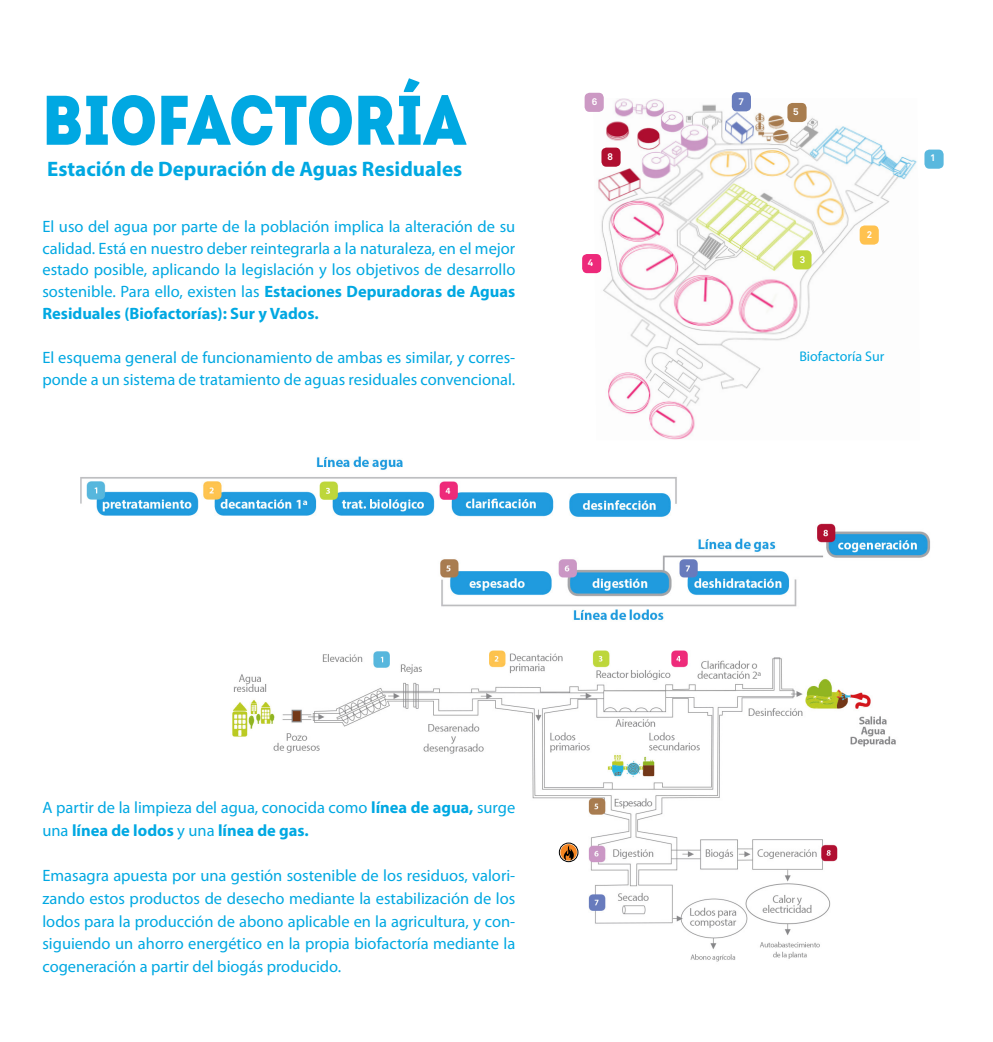
<style>
.page{position:relative;width:993px;height:1042px;background:#fff}
.page>*{position:absolute;margin:0;border:0;box-sizing:border-box;transform-origin:0 0}
.t1{font:70px "Intro Cond Black Free";color:#00a8e2}
.t2{font:700 21px "Myriad Pro";color:#00a8e2}
.t3{font:16.45px/21.9px "Myriad Pro";color:#00a8e2;text-align:justify}
.t4{font:14px "Myriad Pro";color:#00a8e2}
.t5{font:700 9.62px "Akkurat Pro";color:#fff}
.s1{font-weight:700}
</style>
<div class="page">
<img style="left:593px;top:98px;width:324px;height:342px">
<div style="left:924px;top:150px;width:19px;height:19px;background:#59b8de;border-radius:5px"></div>
<div style="left:859px;top:225px;width:19px;height:20px;background:#ffc24f;border-radius:5px"></div>
<div style="left:792px;top:250px;width:19px;height:19px;background:#bfd63b;border-radius:5px"></div>
<div style="left:787px;top:103px;width:19px;height:19px;background:#a87d4f;border-radius:5px"></div>
<div style="left:584px;top:93px;width:19px;height:19px;background:#cc99c4;border-radius:5px"></div>
<div style="left:601px;top:148px;width:19px;height:19px;background:#b00f30;border-radius:5px"></div>
<div style="left:582px;top:254px;width:19px;height:19px;background:#ed297a;border-radius:5px"></div>
<div style="left:731px;top:92px;width:19px;height:19px;background:#697dbd;border-radius:5px"></div>
<img style="left:80px;top:456px;width:850px;height:506px">
<svg style="left:559px;top:843px;width:18px;height:18px"></svg>
<div style="left:558px;top:842px;width:20px;height:20px;border:1px solid #000;border-radius:50%"></div>
<svg style="left:560px;top:844px;width:16px;height:16px"></svg>
<svg style="left:563px;top:845px;width:11px;height:15px"></svg>
<p class="t1" style="left:42px;top:73px;width:425px">BIOFACTORÍA</p>
<p class="t2" style="left:47px;top:155px;width:416px">Estación de Depuración de Aguas Residuales</p>
<p class="t3" style="left:42px;top:215px;width:474px">El uso del agua por parte de la población implica la alteración de su calidad. Está en nuestro deber reintegrarla a la naturaleza, en el mejor estado posible, aplicando la legislación y los objetivos de desarrollo sostenible. Para ello, existen las <span class="s1">Estaciones Depuradoras de Aguas Residuales (Biofactorías): Sur y Vados.</span></p>
<p class="t3" style="left:42px;top:346px;width:474px">El esquema general de funcionamiento de ambas es similar, y corres&shy;ponde a un sistema de tratamiento de aguas residuales convencional.</p>
<p class="t5" style="left:591px;top:96px;width:7px">6</p>
<p class="t5" style="left:607px;top:150px;width:7px">8</p>
<p class="t5" style="left:738px;top:96px;width:7px">7</p>
<p class="t5" style="left:793px;top:106px;width:7px">5</p>
<p class="t5" style="left:587px;top:257px;width:7px">4</p>
<p class="t5" style="left:799px;top:253px;width:7px">3</p>
<p class="t5" style="left:866px;top:229px;width:7px">2</p>
<p class="t4" style="left:799px;top:348px;width:86px">Biofactoría Sur</p>
<p class="t5" style="left:929px;top:152px;width:7px">1</p>
<p class="t3" style="left:42px;top:796px;width:474px;line-height:22.8px">A partir de la limpieza del agua, conocida como <span class="s1">línea de agua,</span> surge una <span class="s1">línea de lodos</span> y una <span class="s1">línea de gas.</span></p>
<p class="t3" style="left:42px;top:864px;width:474px;line-height:22.8px">Emasagra apuesta por una gestión sostenible de los residuos, valori&shy;zando estos productos de desecho mediante la estabilización de los lodos para la producción de abono aplicable en la agricultura, y con&shy;siguiendo un ahorro energético en la propia biofactoría mediante la cogeneración a partir del biogás producido.</p>
</div>
